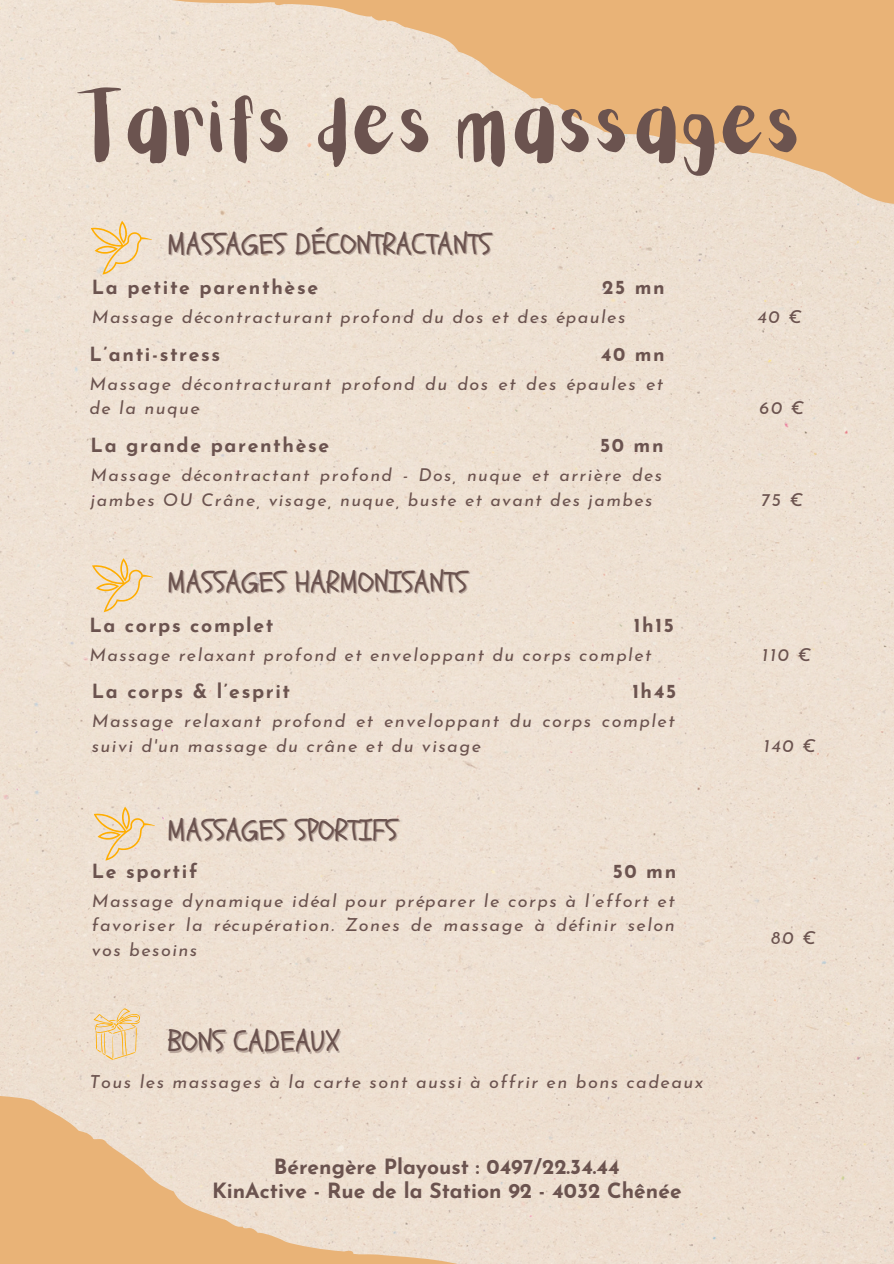
<style>
.page{position:relative;width:894px;height:1264px;background:#fff}
.page>*{position:absolute;margin:0;border:0;box-sizing:border-box;transform-origin:0 0}
.t1{font:71.1px "Aloja Extended";color:#6b534f}
.t2{font:29.4px "Schoolbell";color:#6b534f}
.t3{font:700 21px/24.8px "Josefin Sans";color:#6b534f;text-align:center}
.t4{font:700 19.5px "Josefin Sans";letter-spacing:.08em;color:#6b534f}
.t5{font:italic 18px/24.8px "Josefin Sans";letter-spacing:.08em;color:#6b534f}
.t6{font:italic 17.85px "Josefin Sans";letter-spacing:.08em;color:#6b534f}
.t7{font:italic 17.7px/24.8px "Josefin Sans";letter-spacing:.08em;color:#6b534f}
</style>
<div class="page">
<div style="left:0;top:0;width:893px;height:1263px;background:#eee0d2"></div>
<svg style="left:0;top:937px;width:473px;height:326px;background:#ecd6bf"></svg>
<svg style="left:91px;top:221px;width:60px;height:53px;background:#f0d9b5"></svg>
<svg style="left:92px;top:558px;width:61px;height:54px;background:#f0d9b5"></svg>
<svg style="left:94px;top:806px;width:60px;height:54px;background:#f0d8b4"></svg>
<svg style="left:153px;top:0;width:740px;height:264px;background:#ecd2b5"></svg>
<svg style="left:94px;top:1008px;width:46px;height:51px;background:#efd6ae"></svg>
<p class="t1" style="left:87px;top:95px;width:718px">Tarifs des massages</p>
<h1 class="t2" style="left:167px;top:225px;width:325px">MASSAGES DÉCONTRACTANTS</h1>
<p class="t4" style="left:92px;top:279px;width:228px">La petite parenthèse</p>
<h3 class="t4" style="left:602px;top:279px;width:64px">25 mn</h3>
<p class="t5" style="left:92px;top:306px;width:535px">Massage décontracturant profond du dos et des épaules</p>
<h3 class="t5" style="left:757px;top:306px;width:46px">40 €</h3>
<p class="t4" style="left:89px;top:346px;width:132px">L’anti-stress</p>
<h3 class="t4" style="left:600px;top:346px;width:66px">40 mn</h3>
<h3 class="t5" style="left:89px;top:372px;width:575px">Massage décontracturant profond du dos et des épaules et de la nuque</h3>
<p class="t4" style="left:91px;top:437px;width:240px">La grande parenthèse</p>
<p class="t4" style="left:600px;top:437px;width:65px">50 mn</p>
<h3 class="t7" style="left:91px;top:464px;width:573px">Massage décontractant profond - Dos, nuque et arrière des jambes OU Crâne, visage, nuque, buste et avant des jambes</h3>
<h2 class="t2" style="left:167px;top:562px;width:302px">MASSAGES HARMONISANTS</h2>
<h3 class="t4" style="left:89px;top:617px;width:185px">La corps complet</h3>
<p class="t4" style="left:633px;top:617px;width:41px">1h15</p>
<p class="t5" style="left:758px;top:397px;width:47px">60 €</p>
<p class="t5" style="left:761px;top:489px;width:43px">75 €</p>
<h2 class="t6" style="left:89px;top:647px;width:563px">Massage relaxant profond et enveloppant du corps complet</h2>
<h3 class="t5" style="left:761px;top:643px;width:51px">110 €</h3>
<h3 class="t4" style="left:92px;top:683px;width:200px">La corps &amp; l’esprit</h3>
<p class="t4" style="left:632px;top:683px;width:45px">1h45</p>
<p class="t5" style="left:92px;top:710px;width:584px">Massage relaxant profond et enveloppant du corps complet suivi d'un massage du crâne et du visage</p>
<p class="t2" style="left:167px;top:810px;width:232px">MASSAGES SPORTIFS</p>
<h2 class="t4" style="left:92px;top:863px;width:107px">Le sportif</h2>
<h3 class="t4" style="left:612px;top:863px;width:65px">50 mn</h3>
<p class="t5" style="left:92px;top:889px;width:584px;text-align:justify">Massage dynamique idéal pour préparer le corps à l’effort et favoriser la récupération. Zones de massage à définir selon vos besoins</p>
<h3 class="t2" style="left:167px;top:1022px;width:174px">BONS CADEAUX</h3>
<p class="t5" style="left:89px;top:1070px;width:615px">Tous les massages à la carte sont aussi à offrir en bons cadeaux</p>
<h3 class="t3" style="left:212px;top:1155px;width:471px">Bérengère Playoust : 0497/22.34.44<br>KinActive - Rue de la Station 92 - 4032 Chênée</h3>
<h3 class="t5" style="left:763px;top:735px;width:54px">140 €</h3>
<p class="t5" style="left:770px;top:927px;width:46px">80 €</p>
</div>
